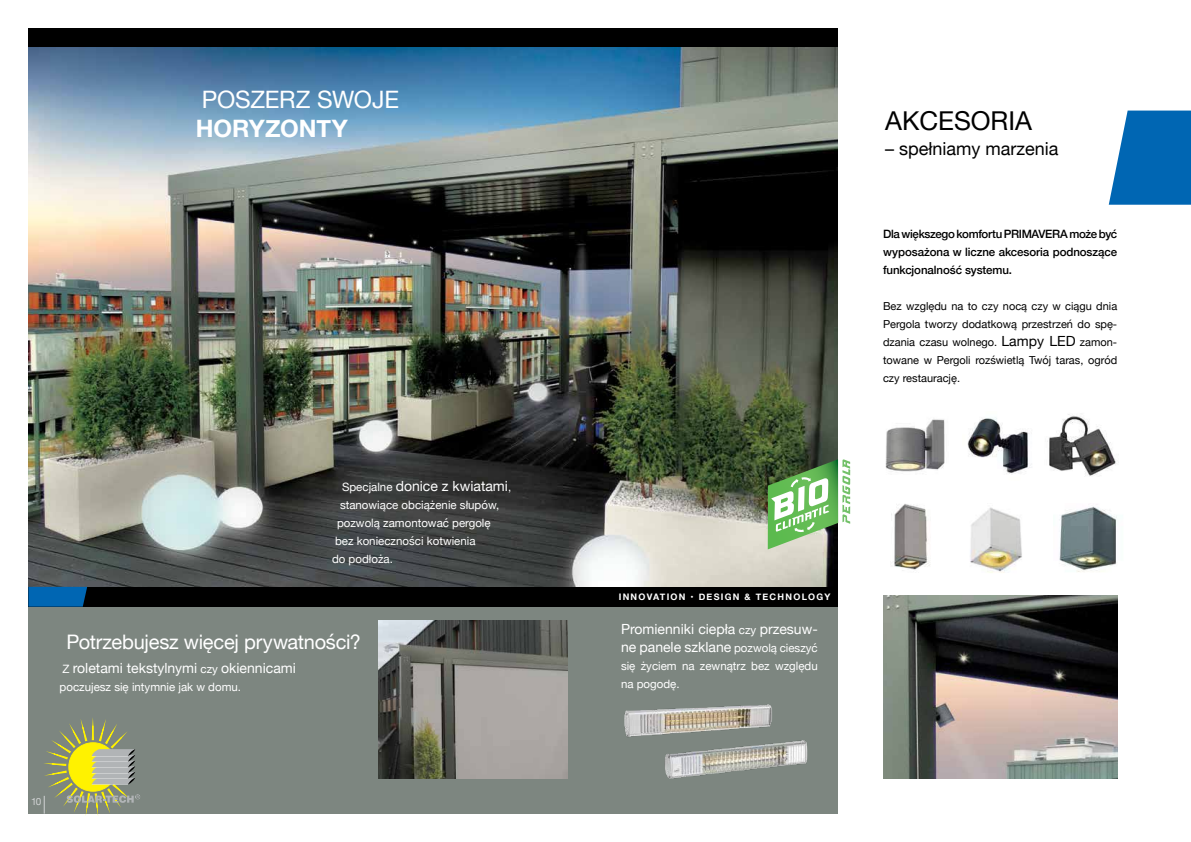
<style>
.page{position:relative;width:1191px;height:842px;background:#fff}
.page>*{position:absolute;margin:0;border:0;box-sizing:border-box;transform-origin:0 0}
.t1{font:26px "Helvetica Neue";color:#000}
.t2{font:24px "Helvetica Neue";letter-spacing:-.01em;color:#fff}
.t3{font:700 24px "Helvetica Neue";letter-spacing:-.005em;color:#fff}
.t4{font:20px "Helvetica Neue";letter-spacing:-.015em;color:#fff}
.t5{font:18px "Helvetica Neue";color:#000}
.t6{font:14px/18px "Helvetica Neue";color:#fff}
.t7{font:11.5px/18px "Helvetica Neue";color:#fff}
.t8{font:500 11.5px/18px "Helvetica Neue";letter-spacing:-.01em;color:#000;text-align:justify}
.t9{font:11px/18px "Helvetica Neue";color:#000;text-align:justify}
.t10{font:10px "Helvetica Neue";color:#d1d3d4}
.t11{font:700 9px "Helvetica Neue";letter-spacing:.14em;color:#fff}
.s1{font-size:11.5px}
.s2{font-size:14px}
</style>
<div class="page">
<img style="left:28px;top:47px;width:809px;height:540px">
<div style="left:28px;top:602px;width:809px;height:212px;background:#7d8680"></div>
<svg style="left:1108px;top:111px;width:83px;height:94px"></svg>
<div style="left:28px;top:587px;width:810px;height:20px;background:#000"></div>
<svg style="left:28px;top:587px;width:59px;height:20px"></svg>
<img style="left:885px;top:419px;width:60px;height:53px">
<img style="left:967px;top:417px;width:63px;height:57px">
<img style="left:1047px;top:414px;width:69px;height:62px">
<img style="left:665px;top:740px;width:143px;height:39px">
<img style="left:624px;top:704px;width:148px;height:33px">
<img style="left:379px;top:620px;width:188px;height:159px">
<img style="left:883px;top:595px;width:234px;height:184px">
<svg style="left:767px;top:459px;width:83px;height:90px"></svg>
<img style="left:891px;top:504px;width:39px;height:67px">
<img style="left:1059px;top:506px;width:58px;height:66px">
<img style="left:970px;top:507px;width:52px;height:66px">
<svg style="left:44px;top:796px;width:1px;height:18px"></svg>
<div style="left:28px;top:28px;width:809px;height:19px;background:#000"></div>
<svg style="left:52px;top:725px;width:88px;height:83px"></svg>
<h2 class="t2" style="left:202px;top:82px;width:199px">POSZERZ SWOJE</h2>
<h2 class="t3" style="left:196px;top:109px;width:154px">HORYZONTY</h2>
<p class="t6" style="left:342px;top:477px;width:171px"><span class="s1">Specjalne</span> donice z kwiatami<span class="s1">,</span></p>
<p class="t7" style="left:340px;top:496px;width:161px">stanowiące obciążenie słupów,</p>
<p class="t7" style="left:337px;top:514px;width:155px">pozwolą zamontować pergolę</p>
<p class="t7" style="left:335px;top:532px;width:142px">bez konieczności kotwienia</p>
<p class="t7" style="left:332px;top:550px;width:62px">do podłoża.</p>
<h3 class="t4" style="left:67px;top:628px;width:296px">Potrzebujesz więcej prywatności?</h3>
<p class="t6" style="left:63px;top:660px;width:235px"><span class="s1">Z</span> roletami tekstylnymi <span class="s1">czy</span> okiennicami</p>
<p class="t7" style="left:60px;top:678px;width:183px">poczujesz się intymnie jak w domu.</p>
<p class="t10" style="left:31px;top:794px;width:12px">10</p>
<h1 class="t1" style="left:885px;top:102px;width:148px">AKCESORIA</h1>
<h3 class="t5" style="left:885px;top:135px;width:175px">– spełniamy marzenia</h3>
<p class="t8" style="left:883px;top:224px;width:236px">Dla większego komfortu PRIMAVERA może być wyposażona w liczne akcesoria podnoszące funkcjonalność systemu.</p>
<p class="t9" style="left:883px;top:298px;width:236px">Bez względu na to czy nocą czy w ciągu dnia Pergola tworzy dodatkową przestrzeń do spę&shy;dzania czasu wolnego. <span class="s2">Lampy LED</span> zamon&shy;towane w Pergoli rozświetlą Twój taras, ogród czy restaurację.</p>
<p class="t11" style="left:619px;top:590px;width:213px">INNOVATION • DESIGN &amp; TECHNOLOGY</p>
<p class="t6" style="left:621px;top:620px;width:198px">Promienniki ciepła <span class="s1">czy</span> przesuw&shy;ne panele szklane <span class="s1">pozwolą cieszyć</span></p>
<p class="t7" style="left:621px;top:657px;width:198px">się życiem na zewnątrz bez względu na pogodę.</p>
</div>
